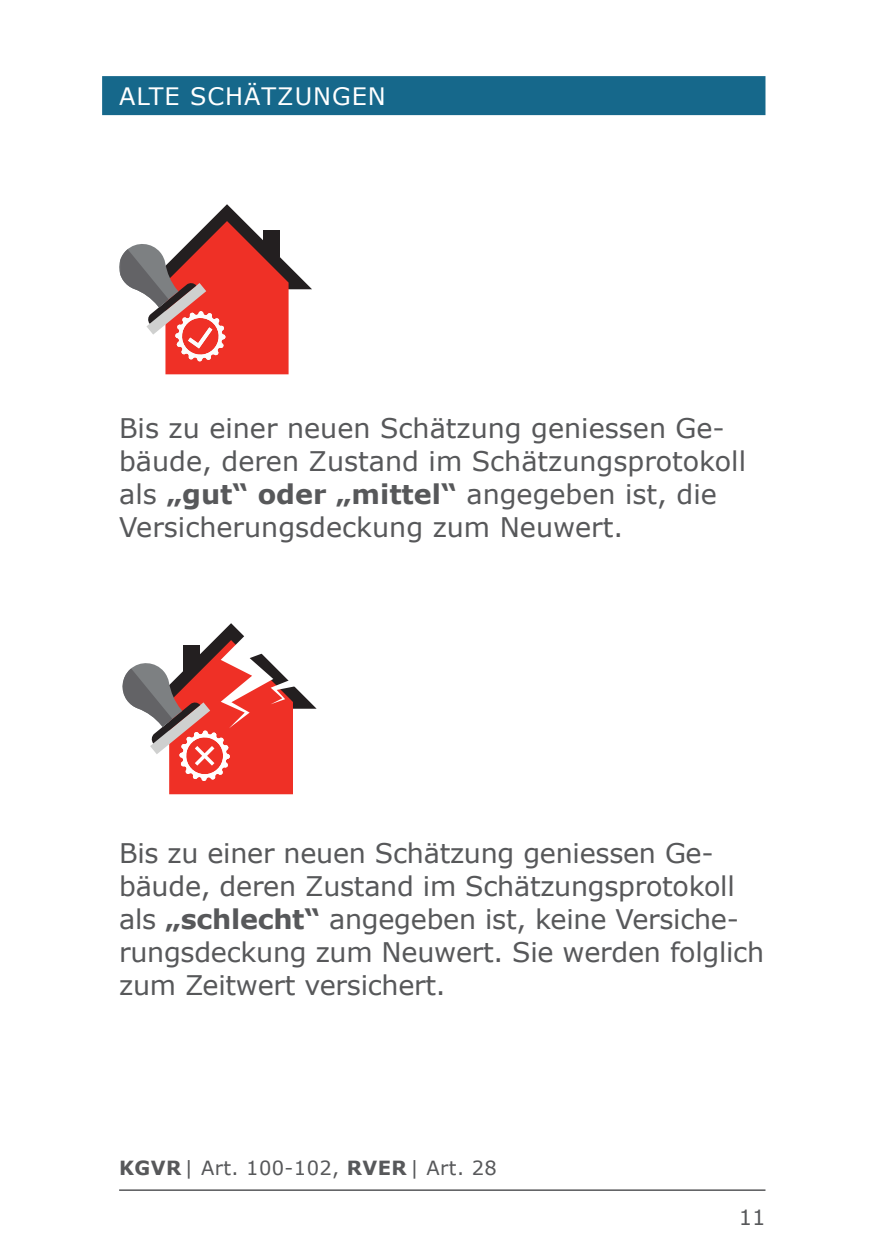
<style>
.page{position:relative;width:893px;height:1259px;background:#fff}
.page>*{position:absolute;margin:0;border:0;box-sizing:border-box;transform-origin:0 0}
.t1{font:27px/33px "Verdana";letter-spacing:-.01em;color:#57585a}
.t2{font:24px "Verdana";letter-spacing:.04em;color:#fff}
.t3{font:21px "Verdana";color:#57585a}
.t4{font:19.5px "Verdana";letter-spacing:.02em;color:#57585a}
.s1{font-weight:700}
</style>
<div class="page">
<hr style="left:119px;top:1189px;width:646px;height:2px;background:#57585a">
<div style="left:102px;top:76px;width:663px;height:39px;background:#16688b"></div>
<svg style="left:119px;top:204px;width:193px;height:170px"></svg>
<svg style="left:122px;top:623px;width:195px;height:171px"></svg>
<p class="t2" style="left:119px;top:81px;width:268px">ALTE SCHÄTZUNGEN</p>
<p class="t1" style="left:119px;top:412px;width:628px">Bis zu einer neuen Schätzung geniessen Ge&shy;bäude, deren Zustand im Schätzungsprotokoll als <span class="s1">„gut“ oder „mittel“</span> angegeben ist, die Versicherungsdeckung zum Neuwert.</p>
<p class="t1" style="left:119px;top:837px;width:646px">Bis zu einer neuen Schätzung geniessen Ge&shy;bäude, deren Zustand im Schätzungsprotokoll als <span class="s1">„schlecht“</span> angegeben ist, keine Versiche&shy;rungsdeckung zum Neuwert. Sie werden folglich zum Zeitwert versichert.</p>
<p class="t4" style="left:119px;top:1155px;width:379px"><span class="s1">KGVR</span> | Art. 100-102, <span class="s1">RVER</span> | Art. 28</p>
<p class="t3" style="left:739px;top:1204px;width:28px">11</p>
</div>
